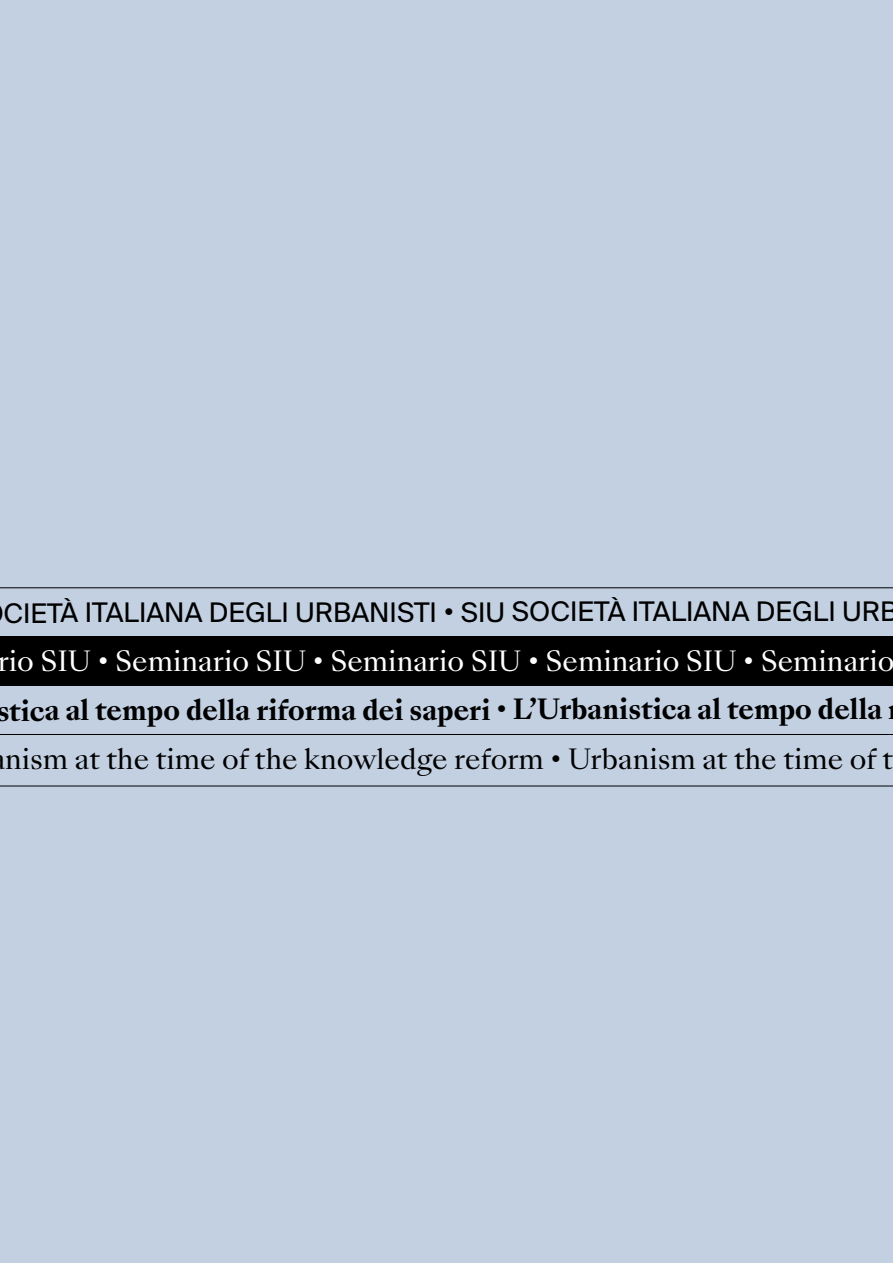
<style>
.page{position:relative;width:893px;height:1263px;background:#c2d0e2}
.page>*{position:absolute;margin:0;border:0;box-sizing:border-box;transform-origin:0 0}
.t1{font:700 27px "Sang Bleu Kingdom";letter-spacing:-.005em;color:#000}
.t2{font:27px "Sang Bleu Kingdom";color:#fff}
.t3{font:27px "Suisse Intl";letter-spacing:-.005em;color:#000}
.t4{font:27px "Sang Bleu Kingdom";color:#000}
.s1{font-family:"Sang Bleu Kingdom"}
</style>
<div class="page">
<hr style="left:0;top:786px;width:893px;height:1px;background:#000">
<div style="left:0;top:637px;width:893px;height:49px;background:#000"></div>
<hr style="left:0;top:587px;width:893px;height:1px;background:#000">
<hr style="left:0;top:734px;width:893px;height:1px;background:#000">
<p class="t3" style="left:4px;top:596px;width:896px">CIETÀ ITALIANA DEGLI URBANISTI <span class="s1">•</span> SIU SOCIETÀ ITALIANA DEGLI URB</p>
<p class="t2" style="left:-2px;top:642px;width:898px">rio SIU • Seminario SIU • Seminario SIU • Seminario SIU • Seminario</p>
<p class="t1" style="left:-4px;top:690px;width:887px">stica al tempo della riforma dei saperi • L’Urbanistica al tempo della</p>
<p class="t4" style="left:5px;top:740px;width:890px">nism at the time of the knowledge reform • Urbanism at the time of t</p>
</div>
